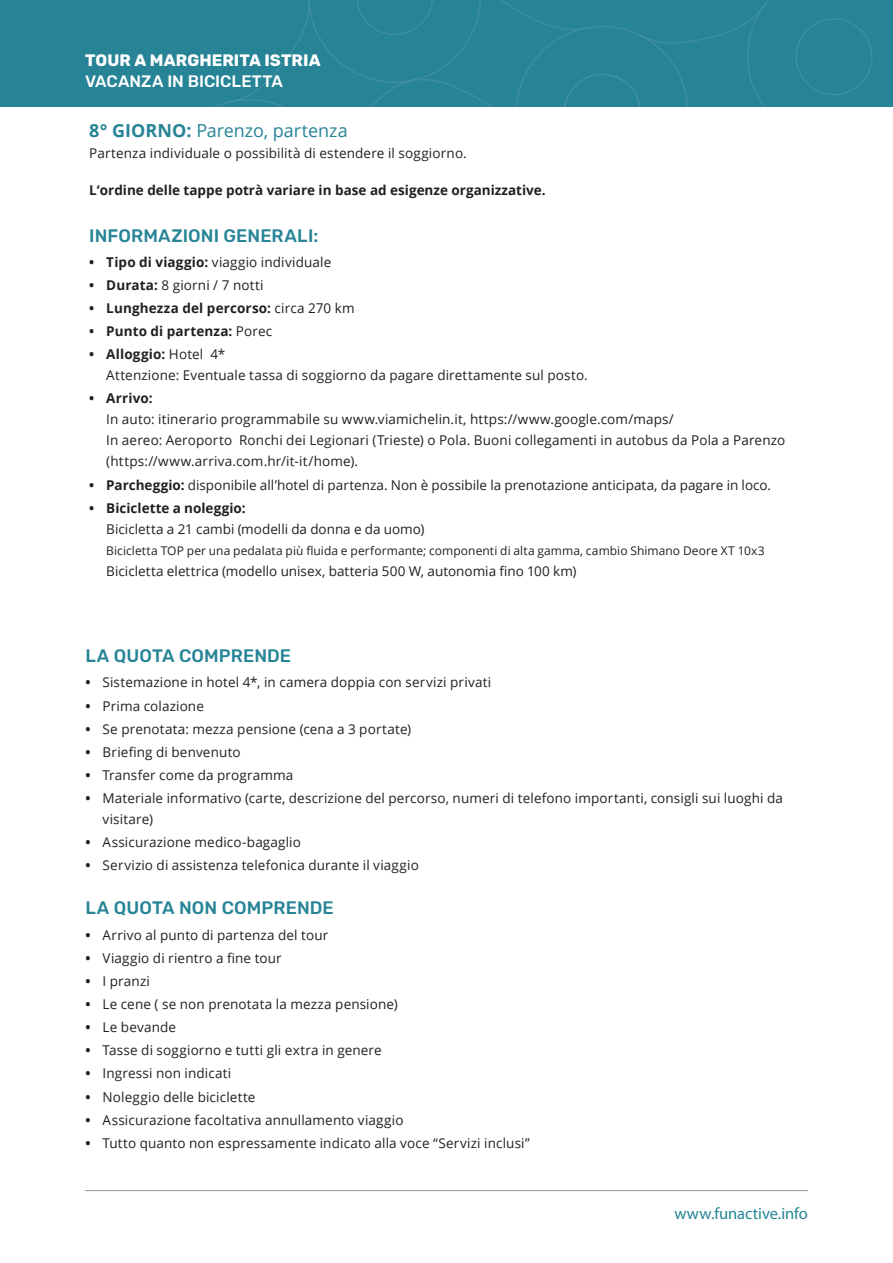
<style>
.page{position:relative;width:893px;height:1263px;background:#fff}
.page>*{position:absolute;margin:0;border:0;box-sizing:border-box;transform-origin:0 0}
.Teaser_Rubik_medium{font:500 18px "Rubik";letter-spacing:.005em;color:#268496}
.T_Open_Sans_9_14{font:18px "Open Sans";letter-spacing:-.005em;color:#268496}
.t1{font:700 16.5px "Rubik";letter-spacing:.005em;color:#fff}
.t2{font:500 16.5px "Rubik";color:#fff}
.t3{font:16.5px "Myriad Pro";letter-spacing:-.005em;color:#268496}
.T_Open_Sans_9_14-2{font:13.5px/21px "Open Sans";letter-spacing:.01em;color:#231f20}
.t4{font:700 13.5px "Open Sans";color:#231f20}
.t5{font:12px "Open Sans";letter-spacing:.005em;color:#231f20}
.s1{font-weight:700}
.s2{font-weight:400}
</style>
<div class="page">
<div style="left:0;top:0;width:893px;height:106px;background:#268496"></div>
<svg style="left:216px;top:0;width:657px;height:106px"></svg>
<hr style="left:85px;top:1190px;width:723px;height:1px;background:#939598">
<p class="t1" style="left:85px;top:51px;width:237px">TOUR A MARGHERITA ISTRIA</p>
<p class="t2" style="left:85px;top:72px;width:199px">VACANZA IN BICICLETTA</p>
<p class="T_Open_Sans_9_14" style="left:89px;top:118px;width:260px"><span class="s1">8° GIORNO:</span> Parenzo, partenza</p>
<p class="T_Open_Sans_9_14-2" style="left:89px;top:142px;width:379px">Partenza individuale o possibilità di estendere il soggiorno.</p>
<p class="t4" style="left:89px;top:181px;width:458px">L‘ordine delle tappe potrà variare in base ad esigenze organizzative.</p>
<p class="Teaser_Rubik_medium" style="left:89px;top:225px;width:231px">INFORMAZIONI GENERALI:</p>
<p class="T_Open_Sans_9_14-2" style="left:89px;top:251px;width:243px"><span class="s1">• Tipo di viaggio:</span> viaggio individuale</p>
<p class="T_Open_Sans_9_14-2" style="left:89px;top:274px;width:176px"><span class="s1">• Durata:</span> 8 giorni / 7 notti</p>
<p class="t4" style="left:89px;top:299px;width:267px">• Lunghezza del percorso: <span class="s2">circa 270 km</span></p>
<p class="t4" style="left:89px;top:322px;width:184px">• Punto di partenza: <span class="s2">Porec</span></p>
<p class="T_Open_Sans_9_14-2" style="left:106px;top:344px;width:483px;text-indent:-17px"><span class="s1">• Alloggio:</span> Hotel 4*<br>Attenzione: Eventuale tassa di soggiorno da pagare direttamente sul posto.</p>
<p class="T_Open_Sans_9_14-2" style="left:106px;top:388px;width:680px;text-indent:-17px"><span class="s1">• Arrivo:<br></span>In auto: itinerario programmabile su www.viamichelin.it, https://www.google.com/maps/<br>In aereo: Aeroporto Ronchi dei Legionari (Trieste) o Pola. Buoni collegamenti in autobus da Pola a Parenzo (https://www.arriva.com.hr/it-it/home).</p>
<p class="T_Open_Sans_9_14-2" style="left:89px;top:474px;width:683px"><span class="s1">• Parcheggio:</span> disponibile all’hotel di partenza. Non è possibile la prenotazione anticipata, da pagare in loco.</p>
<p class="T_Open_Sans_9_14-2" style="left:106px;top:497px;width:320px;text-indent:-17px"><span class="s1">• Biciclette a noleggio:<br></span>Bicicletta a 21 cambi (modelli da donna e da uomo)</p>
<p class="t5" style="left:106px;top:542px;width:660px">Bicicletta TOP per una pedalata più fluida e performante; componenti di alta gamma, cambio Shimano Deore XT 10x3</p>
<p class="T_Open_Sans_9_14-2" style="left:106px;top:560px;width:472px">Bicicletta elettrica (modello unisex, batteria 500 W, autonomia fino 100 km)</p>
<p class="Teaser_Rubik_medium" style="left:86px;top:645px;width:207px">LA QUOTA COMPRENDE</p>
<p class="T_Open_Sans_9_14-2" style="left:86px;top:672px;width:407px"><span class="s1">•</span> Sistemazione in hotel 4*, in camera doppia con servizi privati</p>
<p class="T_Open_Sans_9_14-2" style="left:86px;top:695px;width:120px"><span class="s1">•</span> Prima colazione</p>
<p class="T_Open_Sans_9_14-2" style="left:86px;top:718px;width:327px"><span class="s1">•</span> Se prenotata: mezza pensione (cena a 3 portate)</p>
<p class="T_Open_Sans_9_14-2" style="left:86px;top:741px;width:157px"><span class="s1">•</span> Briefing di benvenuto</p>
<p class="T_Open_Sans_9_14-2" style="left:86px;top:764px;width:209px"><span class="s1">•</span> Transfer come da programma</p>
<p class="T_Open_Sans_9_14-2" style="left:103px;top:787px;width:682px;text-indent:-17px"><span class="s1">•</span> Materiale informativo (carte, descrizione del percorso, numeri di telefono importanti, consigli sui luoghi da visitare)</p>
<p class="T_Open_Sans_9_14-2" style="left:86px;top:831px;width:217px"><span class="s1">•</span> Assicurazione medico-bagaglio</p>
<p class="T_Open_Sans_9_14-2" style="left:86px;top:854px;width:335px"><span class="s1">•</span> Servizio di assistenza telefonica durante il viaggio</p>
<p class="Teaser_Rubik_medium" style="left:86px;top:898px;width:250px">LA QUOTA NON COMPRENDE</p>
<p class="T_Open_Sans_9_14-2" style="left:86px;top:924px;width:244px"><span class="s1">•</span> Arrivo al punto di partenza del tour</p>
<p class="T_Open_Sans_9_14-2" style="left:86px;top:947px;width:198px"><span class="s1">•</span> Viaggio di rientro a fine tour</p>
<p class="T_Open_Sans_9_14-2" style="left:86px;top:970px;width:66px"><span class="s1">•</span> I pranzi</p>
<p class="T_Open_Sans_9_14-2" style="left:86px;top:993px;width:314px"><span class="s1">•</span> Le cene ( se non prenotata la mezza pensione)</p>
<p class="T_Open_Sans_9_14-2" style="left:86px;top:1016px;width:92px"><span class="s1">•</span> Le bevande</p>
<p class="T_Open_Sans_9_14-2" style="left:86px;top:1039px;width:298px"><span class="s1">•</span> Tasse di soggiorno e tutti gli extra in genere</p>
<p class="T_Open_Sans_9_14-2" style="left:86px;top:1063px;width:147px"><span class="s1">•</span> Ingressi non indicati</p>
<p class="T_Open_Sans_9_14-2" style="left:86px;top:1086px;width:171px"><span class="s1">•</span> Noleggio delle biciclette</p>
<p class="T_Open_Sans_9_14-2" style="left:86px;top:1109px;width:319px"><span class="s1">•</span> Assicurazione facoltativa annullamento viaggio</p>
<p class="T_Open_Sans_9_14-2" style="left:86px;top:1132px;width:446px"><span class="s1">•</span> Tutto quanto non espressamente indicato alla voce “Servizi inclusi”</p>
<p class="t3" style="left:674px;top:1203px;width:135px">www.funactive.info</p>
</div>
